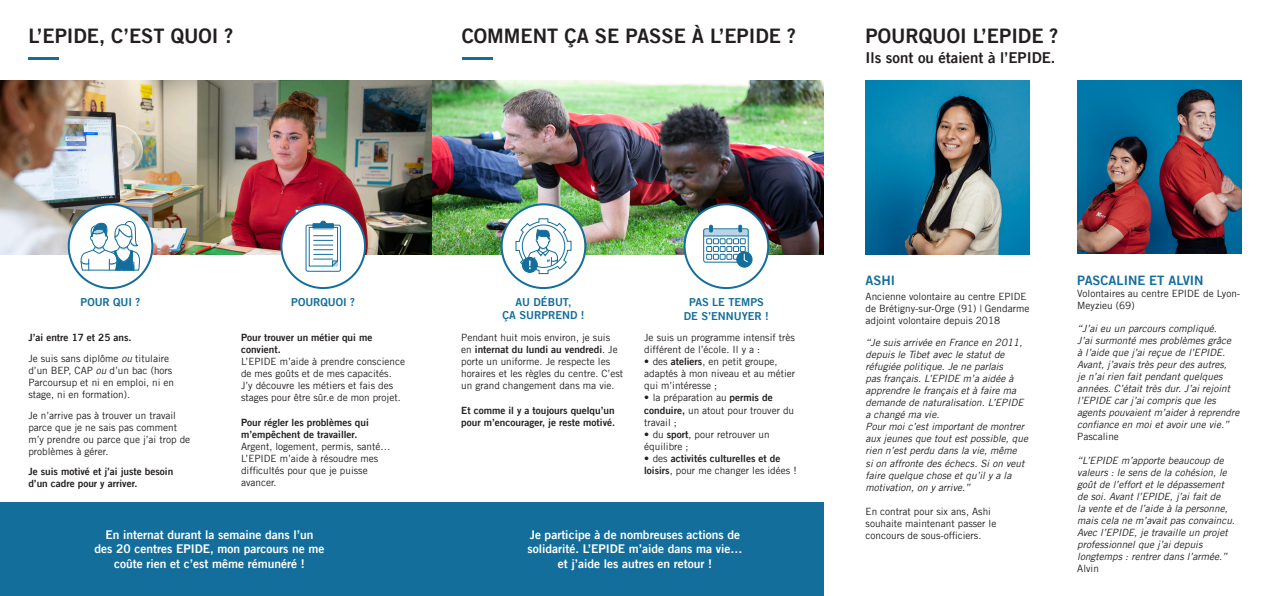
<style>
.page{position:relative;width:1270px;height:596px;background:#fff}
.page>*{position:absolute;margin:0;border:0;box-sizing:border-box;transform-origin:0 0}
.t1{font:20px "Trade Gothic LT Bold Two";color:#231f20}
.t2{font:15px "Trade Gothic LT Bold Two";color:#231f20}
.t3{font:13px "Trade Gothic LT Bold Two";color:#146e9b}
.t4{font:12px/14.4px "Trade Gothic LT Bold Two";color:#fff;text-align:center}
.t5{font:11px "Trade Gothic LT Bold Two";color:#146e9b}
.t6{font:10px/12px "Trade Gothic LT";color:#231f20}
.t7{font:italic 10px/12px "Trade Gothic LT";color:#231f20}
.t8{font:10px/12px "Trade Gothic LT Bold Two";color:#231f20}
.s1{font-style:italic}
.s2{font-family:"Trade Gothic LT Bold Two"}
.s3{font-family:"Trade Gothic LT"}
.s4{font-style:normal}
</style>
<div class="page">
<img style="left:0;top:81px;width:823px;height:173px">
<img style="left:866px;top:81px;width:164px;height:173px">
<img style="left:1077px;top:80px;width:165px;height:173px">
<div style="left:0;top:502px;width:823px;height:93px;background:#146e9b"></div>
<div style="left:69px;top:204px;width:83px;height:84px;background:#fff;border-radius:42px"></div>
<svg style="left:77px;top:219px;width:65px;height:52px"></svg>
<div style="left:68px;top:203px;width:85px;height:86px;border:2px solid #146e9b;border-radius:50%"></div>
<div style="left:281px;top:204px;width:84px;height:84px;background:#fff;border-radius:42px"></div>
<div style="left:306px;top:224px;width:35px;height:47px;border:1px solid #146e9b;border-radius:2px"></div>
<svg style="left:308px;top:220px;width:31px;height:47px"></svg>
<div style="left:280px;top:203px;width:86px;height:86px;border:2px solid #146e9b;border-radius:50%"></div>
<div style="left:502px;top:204px;width:83px;height:84px;background:#fff;border-radius:42px"></div>
<svg style="left:515px;top:218px;width:57px;height:56px"></svg>
<div style="left:501px;top:203px;width:85px;height:86px;border:2px solid #146e9b;border-radius:50%"></div>
<div style="left:685px;top:204px;width:83px;height:84px;background:#fff;border-radius:42px"></div>
<div style="left:703px;top:228px;width:46px;height:34px;border:1px solid #146e9b;border-radius:2px"></div>
<svg style="left:709px;top:224px;width:4px;height:5px"></svg>
<svg style="left:738px;top:224px;width:4px;height:5px"></svg>
<div style="left:737px;top:252px;width:15px;height:15px;background:#146e9b;border-radius:50%"></div>
<div style="left:736px;top:251px;width:17px;height:16px;border:1px solid #146e9b;border-radius:50%"></div>
<svg style="left:706px;top:238px;width:43px;height:25px"></svg>
<svg style="left:704px;top:229px;width:44px;height:7px"></svg>
<div style="left:684px;top:203px;width:85px;height:86px;border:2px solid #146e9b;border-radius:50%"></div>
<hr style="left:28px;top:56px;width:31px;height:3px;background:#146e9b">
<hr style="left:462px;top:56px;width:31px;height:3px;background:#146e9b">
<p class="t1" style="left:28px;top:23px;width:207px">L’EPIDE, C’EST QUOI ?</p>
<p class="t1" style="left:462px;top:23px;width:336px">COMMENT ÇA SE PASSE À L’EPIDE ?</p>
<p class="t1" style="left:866px;top:23px;width:194px">POURQUOI L’EPIDE ?</p>
<p class="t2" style="left:866px;top:48px;width:191px">Ils sont ou étaient à l’EPIDE.</p>
<p class="t5" style="left:81px;top:295px;width:61px">POUR QUI ?</p>
<p class="t8" style="left:28px;top:331px;width:105px">J’ai entre 17 et 25 ans.</p>
<p class="t6" style="left:28px;top:352px;width:147px">Je suis sans diplôme <span class="s1">ou</span> titulaire d’un BEP, CAP <span class="s1">ou</span> d’un bac (hors<br>Parcoursup et ni en emploi, ni en stage, ni en formation).</p>
<p class="t6" style="left:28px;top:408px;width:163px">Je n’arrive pas à trouver un travail parce que je ne sais pas comment m’y prendre ou parce que j’ai trop de problèmes à gérer.</p>
<p class="t8" style="left:28px;top:465px;width:146px">Je suis motivé et j’ai juste besoin d’un cadre pour y arriver.</p>
<p class="t5" style="left:291px;top:295px;width:65px">POURQUOI ?</p>
<p class="t5" style="left:516px;top:295px;width:57px">AU DÉBUT,</p>
<p class="t5" style="left:503px;top:308px;width:83px">ÇA SURPREND !</p>
<p class="t6" style="left:241px;top:331px;width:166px"><span class="s2">Pour trouver un métier qui me convient.<br></span>L’EPIDE m’aide à prendre conscience de mes goûts et de mes capacités.<br>J’y découvre les métiers et fais des stages pour être sûr.e de mon projet.</p>
<p class="t6" style="left:241px;top:415px;width:151px"><span class="s2">Pour régler les problèmes qui m’empêchent de travailler.<br></span>Argent, logement, permis, santé…<br>L’EPIDE m’aide à résoudre mes difficultés pour que je puisse avancer.</p>
<p class="t6" style="left:461px;top:331px;width:163px">Pendant huit mois environ, je suis en <span class="s2">internat du lundi au vendredi</span>. Je porte un uniforme. Je respecte les horaires et les règles du centre. C’est un grand changement dans ma vie.</p>
<p class="t8" style="left:461px;top:403px;width:155px">Et comme il y a toujours quelqu’un pour m’encourager, je reste motivé.</p>
<p class="t5" style="left:689px;top:295px;width:76px">PAS LE TEMPS</p>
<p class="t5" style="left:684px;top:308px;width:86px">DE S’ENNUYER !</p>
<p class="t6" style="left:644px;top:331px;width:152px">Je suis un programme intensif très différent de l’école. Il y a :</p>
<p class="t6" style="left:644px;top:355px;width:153px">• des <span class="s2">ateliers</span>, en petit groupe, adaptés à mon niveau et au métier qui m’intéresse ;</p>
<p class="t6" style="left:644px;top:391px;width:151px">• la préparation au <span class="s2">permis de conduire,</span> un atout pour trouver du travail ;</p>
<p class="t6" style="left:644px;top:427px;width:127px">• du <span class="s2">sport</span>, pour retrouver un équilibre ;</p>
<p class="t8" style="left:644px;top:451px;width:154px"><span class="s3">• des</span> activités culturelles et de loisirs<span class="s3">, pour me changer les idées !</span></p>
<p class="t4" style="left:106px;top:526px;width:209px">En internat durant la semaine dans l’un</p>
<p class="t4" style="left:95px;top:541px;width:231px">des 20 centres EPIDE, mon parcours ne me coûte rien et c’est même rémunéré !</p>
<p class="t4" style="left:527px;top:526px;width:217px">Je participe à de nombreuses actions de solidarité. L’EPIDE m’aide dans ma vie… et j’aide les autres en retour !</p>
<p class="t3" style="left:866px;top:272px;width:31px">ASHI</p>
<p class="t6" style="left:866px;top:290px;width:165px">Ancienne volontaire au centre EPIDE de Brétigny-sur-Orge (91) | Gendarme adjoint volontaire depuis 2018</p>
<p class="t7" style="left:866px;top:336px;width:159px">“Je suis arrivée en France en 2011, depuis le Tibet avec le statut de réfugiée politique. Je ne parlais<br>pas français. L’EPIDE m’a aidée à apprendre le français et à faire ma demande de naturalisation. L’EPIDE a changé ma vie.</p>
<p class="t7" style="left:866px;top:420px;width:164px">Pour moi c’est important de montrer aux jeunes que tout est possible, que rien n’est perdu dans la vie, même<br>si on affronte des échecs. Si on veut faire quelque chose et qu’il y a la motivation, on y arrive.”</p>
<p class="t6" style="left:866px;top:504px;width:132px">En contrat pour six ans, Ashi souhaite maintenant passer le concours de sous-officiers.</p>
<p class="t3" style="left:1077px;top:272px;width:128px">PASCALINE ET ALVIN</p>
<p class="t6" style="left:1077px;top:287px;width:165px">Volontaires au centre EPIDE de Lyon-<br>Meyzieu (69)</p>
<p class="t7" style="left:1077px;top:321px;width:164px">“J’ai eu un parcours compliqué.<br>J’ai surmonté mes problèmes grâce<br>à l’aide que j’ai reçue de l’EPIDE.<br>Avant, j’avais très peur des autres,<br>je n’ai rien fait pendant quelques années. C’était très dur. J’ai rejoint l’EPIDE car j’ai compris que les agents pouvaient m’aider à reprendre confiance en moi et avoir une vie.”<br><span class="s4">Pascaline</span></p>
<p class="t7" style="left:1077px;top:453px;width:159px">“L’EPIDE m’apporte beaucoup de valeurs : le sens de la cohésion, le goût de l’effort et le dépassement de soi. Avant l’EPIDE, j’ai fait de<br>la vente et de l’aide à la personne, mais cela ne m’avait pas convaincu.<br>Avec l’EPIDE, je travaille un projet professionnel que j’ai depuis longtemps : rentrer dans l’armée.”<br><span class="s4">Alvin</span></p>
</div>
